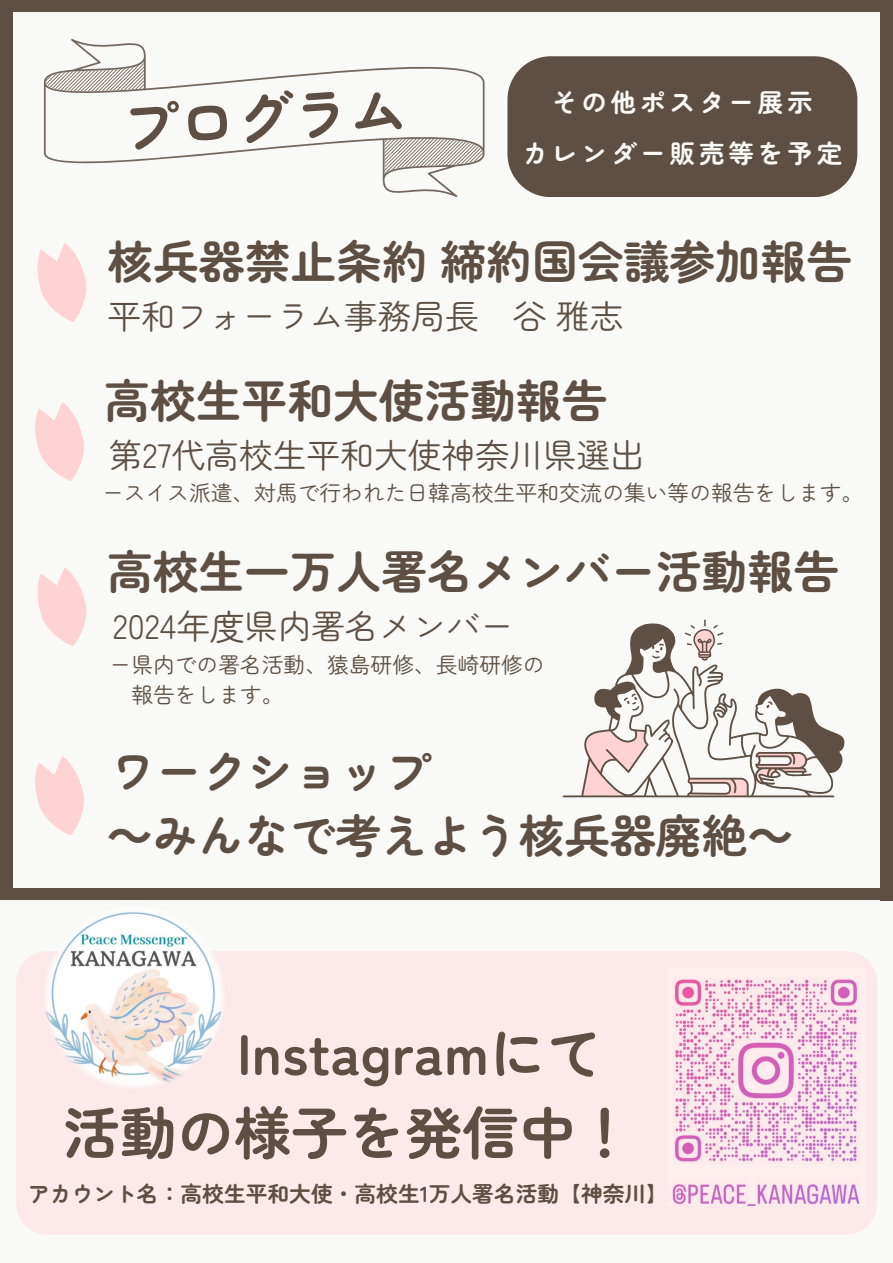
<style>
.page{position:relative;width:893px;height:1263px;background:#f9f9f7}
.page>*{position:absolute;margin:0;border:0;box-sizing:border-box;transform-origin:0 0}
.t1{font:700 57px/79.5px "Zen Maru Gothic";color:#5d4f43}
.t2{font:700 45.75px/63.6px "Zen Maru Gothic";color:#5d4f43}
.t3{font:33.75px "Zen Maru Gothic";color:#5d4f43}
.t4{font:700 25.58px/50.6px "Zen Maru Gothic";letter-spacing:.15em;color:#f9f9f7;text-align:center}
.t5{font:21.75px "Zen Maru Gothic";color:#5d4f43}
.t6{font:700 21.75px "Zen Maru Gothic";color:#5d4f43}
.s1{font-family:"Noto Sans CJ Ksc"}
</style>
<div class="page">
<svg style="left:16px;top:951px;width:861px;height:284px;fill:#fbeae9"></svg>
<svg style="left:44px;top:39px;width:440px;height:158px"></svg>
<svg style="left:46px;top:62px;width:437px;height:113px"></svg>
<svg style="left:37px;top:243px;width:50px;height:79px"></svg>
<div style="left:0;top:0;width:13px;height:894px;background:#5d4f43"></div>
<div style="left:880px;top:0;width:13px;height:900px;background:#5d4f43"></div>
<div style="left:0;top:0;width:893px;height:12px;background:#5d4f43"></div>
<div style="left:0;top:888px;width:893px;height:12px;background:#5d4f43"></div>
<div style="left:507px;top:56px;width:350px;height:141px;background:#5d4f43;border-radius:43px"></div>
<img style="left:40px;top:912px;width:189px;height:181px">
<svg style="left:562px;top:792px;width:273px;height:5px"></svg>
<svg style="left:582px;top:619px;width:263px;height:177px"></svg>
<svg style="left:35px;top:756px;width:49px;height:79px"></svg>
<svg style="left:35px;top:402px;width:49px;height:79px"></svg>
<svg style="left:37px;top:567px;width:50px;height:79px"></svg>
<p class="t1" style="left:119px;top:85px;width:286px;rotate:-4deg">プログラム</p>
<p class="t4" style="left:522px;top:75px;width:321px">その他ポスター展示<br>カレンダー販売等を予定</p>
<h3 class="t2" style="left:107px;top:228px;width:746px">核兵器禁止条約締約国会議参加報告</h3>
<h3 class="t3" style="left:108px;top:290px;width:517px">平和フォーラム事務局長 谷雅志</h3>
<p class="t2" style="left:104px;top:366px;width:505px">高校生平和大使活動報告</p>
<h1 class="t3" style="left:109px;top:428px;width:537px">第27代高校生平和大使神奈川県選出</h1>
<h4 class="t5" style="left:102px;top:476px;width:763px">ースイス派遣、対馬で行われた日韓高校生平和交流の集い等の報告をします。</h4>
<p class="t2" style="left:107px;top:537px;width:733px">高校生一万人署名メンバー活動報告</p>
<p class="t3" style="left:113px;top:600px;width:403px">2024年度県内署名メンバー</p>
<p class="t5" style="left:110px;top:648px;width:436px">ー県内での署名活動、猿島研修、長崎研修の</p>
<p class="t5" style="left:131px;top:678px;width:154px">報告をします。</p>
<p class="t2" style="left:107px;top:737px;width:684px">ワークショップ<br><span class="s1">～</span>みんなで考えよう核兵器廃絶<span class="s1">～</span></p>
<p class="t1" style="left:63px;top:1010px;width:571px;text-indent:174px">Instagramにて活動の様子を発信中！</p>
<p class="t6" style="left:28px;top:1176px;width:641px">アカウント名：高校生平和大使・高校生1万人署名活動【神奈川】</p>
</div>
